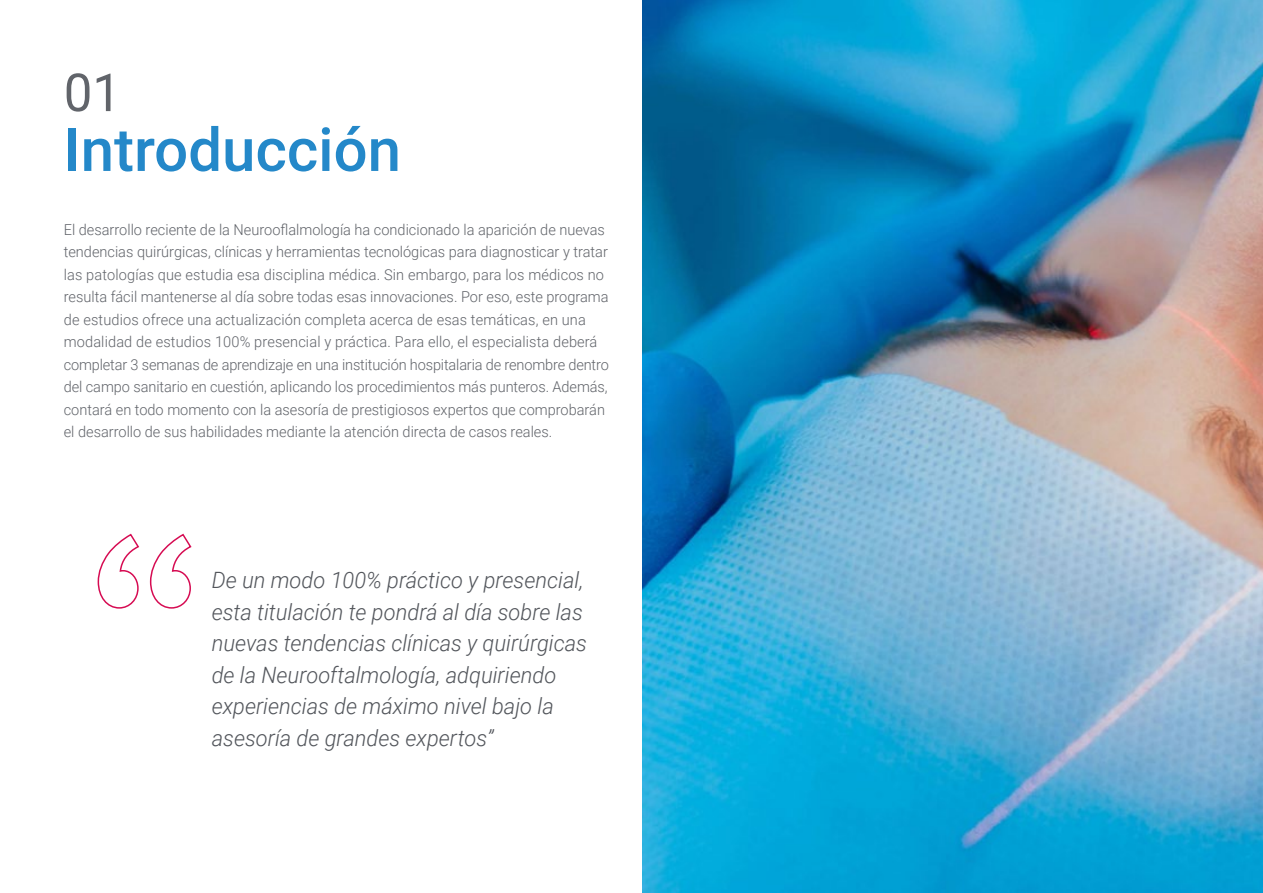
<style>
.page{position:relative;width:1263px;height:893px;background:#fff}
.page>*{position:absolute;margin:0;border:0;box-sizing:border-box;transform-origin:0 0}
.t1{font:500 60px "Roboto";color:#2488c9}
.t2{font:52.5px "Roboto";color:#61646a}
.t3{font:italic 300 22.5px/31.5px "Roboto";color:#52555b}
.t4{font:300 15px/22.5px "Roboto";color:#61646a}
</style>
<div class="page">
<svg style="left:97px;top:533px;width:95px;height:76px"></svg>
<img style="left:642px;top:0;width:621px;height:893px">
<h2 class="t2" style="left:64px;top:56px;width:59px">01</h2>
<h1 class="t1" style="left:64px;top:108px;width:339px">Introducción</h1>
<p class="t4" style="left:64px;top:217px;width:547px">El desarrollo reciente de la Neurooflalmología ha condicionado la aparición de nuevas tendencias quirúrgicas, clínicas y herramientas tecnológicas para diagnosticar y tratar las patologías que estudia esa disciplina médica. Sin embargo, para los médicos no resulta fácil mantenerse al día sobre todas esas innovaciones. Por eso, este programa de estudios ofrece una actualización completa acerca de esas temáticas, en una modalidad de estudios 100% presencial y práctica. Para ello, el especialista deberá completar 3 semanas de aprendizaje en una institución hospitalaria de renombre dentro del campo sanitario en cuestión, aplicando los procedimientos más punteros. Además, contará en todo momento con la asesoría de prestigiosos expertos que comprobarán el desarrollo de sus habilidades mediante la atención directa de casos reales.</p>
<h3 class="t3" style="left:212px;top:564px;width:377px">De un modo 100% práctico y presencial, esta titulación te pondrá al día sobre las nuevas tendencias clínicas y quirúrgicas de la Neurooftalmología, adquiriendo experiencias de máximo nivel bajo la asesoría de grandes expertos”</h3>
</div>
